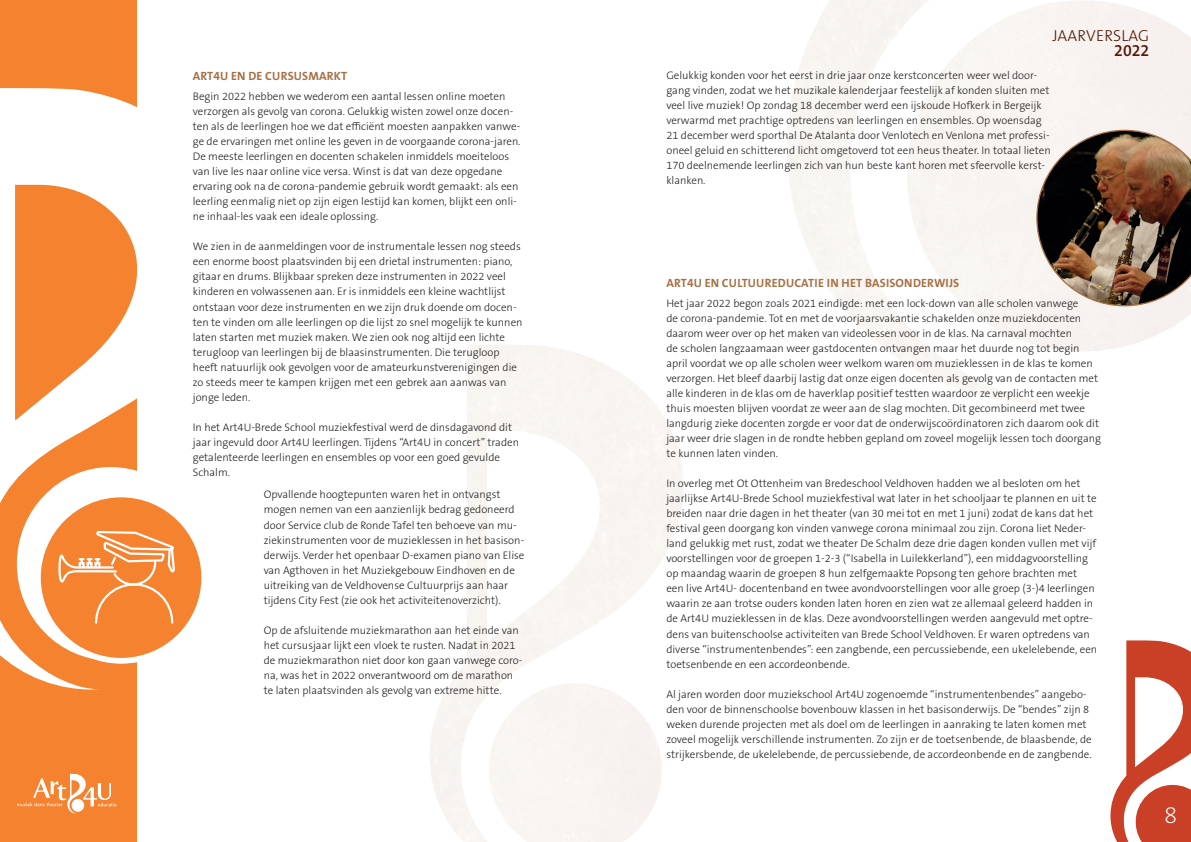
<style>
.page{position:relative;width:1191px;height:842px;background:#fff}
.page>*{position:absolute;margin:0;border:0;box-sizing:border-box;transform-origin:0 0}
.t1{font:200 24px "The Sans B W2";color:#fff}
.t2{font:300 16px "The Sans B W3";letter-spacing:.01em;color:#521806}
.t3{font:600 16px "The Sans B W6";color:#521806}
.t4{font:700 12px "The Sans B W7";letter-spacing:.015em;color:#a77045}
.t5{font:300 11px/15px "The Sans B W3";color:#231f20}
</style>
<div class="page">
<svg style="left:1110px;top:640px;width:81px;height:202px"></svg>
<div style="left:0;top:0;width:137px;height:842px;background:#f5822f"></div>
<svg style="left:0;top:88px;width:137px;height:602px"></svg>
<svg style="left:17px;top:774px;width:100px;height:40px"></svg>
<div style="left:38px;top:494px;width:166px;height:167px;background:#f5822f;border-radius:50%"></div>
<div style="left:35px;top:492px;width:172px;height:172px;border:6px solid #fff;border-radius:50%"></div>
<img style="left:1036px;top:130px;width:155px;height:176px">
<svg style="left:56px;top:530px;width:119px;height:95px"></svg>
<p class="t4" style="left:193px;top:68px;width:156px">ART4U EN DE CURSUSMARKT</p>
<p class="t5" style="left:193px;top:89px;width:329px">Begin 2022 hebben we wederom een aantal lessen online moeten verzorgen als gevolg van corona. Gelukkig wisten zowel onze docen&shy;ten als de leerlingen hoe we dat efficiënt moesten aanpakken vanwe&shy;ge de ervaringen met online les geven in de voorgaande corona-jaren.<br>De meeste leerlingen en docenten schakelen inmiddels moeiteloos van live les naar online vice versa. Winst is dat van deze opgedane ervaring ook na de corona-pandemie gebruik wordt gemaakt: als een leerling eenmalig niet op zijn eigen lestijd kan komen, blijkt een onli&shy;ne inhaal-les vaak een ideale oplossing.</p>
<p class="t5" style="left:193px;top:239px;width:331px">We zien in de aanmeldingen voor de instrumentale lessen nog steeds een enorme boost plaatsvinden bij een drietal instrumenten: piano, gitaar en drums. Blijkbaar spreken deze instrumenten in 2022 veel kinderen en volwassenen aan. Er is inmiddels een kleine wachtlijst ontstaan voor deze instrumenten en we zijn druk doende om docen&shy;ten te vinden om alle leerlingen op die lijst zo snel mogelijk te kunnen laten starten met muziek maken. We zien ook nog altijd een lichte terugloop van leerlingen bij de blaasinstrumenten. Die terugloop heeft natuurlijk ook gevolgen voor de amateurkunstverenigingen die zo steeds meer te kampen krijgen met een gebrek aan aanwas van jonge leden.</p>
<p class="t5" style="left:193px;top:419px;width:328px">In het Art4U-Brede School muziekfestival werd de dinsdagavond dit jaar ingevuld door Art4U leerlingen. Tijdens “Art4U in concert” traden getalenteerde leerlingen en ensembles op voor een goed gevulde Schalm.</p>
<p class="t5" style="left:264px;top:487px;width:262px">Opvallende hoogtepunten waren het in ontvangst mogen nemen van een aanzienlijk bedrag gedoneerd door Service club de Ronde Tafel ten behoeve van mu&shy;ziekinstrumenten voor de muzieklessen in het basison&shy;derwijs. Verder het openbaar D-examen piano van Elise van Agthoven in het Muziekgebouw Eindhoven en de uitreiking van de Veldhovense Cultuurprijs aan haar tijdens City Fest (zie ook het activiteitenoverzicht).</p>
<p class="t5" style="left:264px;top:622px;width:260px">Op de afsluitende muziekmarathon aan het einde van het cursusjaar lijkt een vloek te rusten. Nadat in 2021 de muziekmarathon niet door kon gaan vanwege coro&shy;na, was het in 2022 onverantwoord om de marathon te laten plaatsvinden als gevolg van extreme hitte.</p>
<h2 class="t2" style="left:1052px;top:26px;width:98px">JAARVERSLAG</h2>
<h2 class="t3" style="left:1114px;top:41px;width:37px">2022</h2>
<p class="t5" style="left:666px;top:68px;width:386px">Gelukkig konden voor het eerst in drie jaar onze kerstconcerten weer wel door&shy;gang vinden, zodat we het muzikale kalenderjaar feestelijk af konden sluiten met veel live muziek! Op zondag 18 december werd een ijskoude Hofkerk in Bergeijk verwarmd met prachtige optredens van leerlingen en ensembles. Op woensdag 21 december werd sporthal De Atalanta door Venlotech en Venlona met professi&shy;oneel geluid en schitterend licht omgetoverd tot een heus theater. In totaal lieten 170 deelnemende leerlingen zich van hun beste kant horen met sfeervolle kerst&shy;klanken.</p>
<p class="t4" style="left:666px;top:275px;width:294px">ART4U EN CULTUUREDUCATIE IN HET BASISONDERWIJS</p>
<p class="t5" style="left:666px;top:296px;width:436px">Het jaar 2022 begon zoals 2021 eindigde: met een lock-down van alle scholen vanwege<br>de corona-pandemie. Tot en met de voorjaarsvakantie schakelden onze muziekdocenten daarom weer over op het maken van videolessen voor in de klas. Na carnaval mochten<br>de scholen langzaamaan weer gastdocenten ontvangen maar het duurde nog tot begin april voordat we op alle scholen weer welkom waren om muzieklessen in de klas te komen verzorgen. Het bleef daarbij lastig dat onze eigen docenten als gevolg van de contacten met alle kinderen in de klas om de haverklap positief testten waardoor ze verplicht een weekje thuis moesten blijven voordat ze weer aan de slag mochten. Dit gecombineerd met twee langdurig zieke docenten zorgde er voor dat de onderwijscoördinatoren zich daarom ook dit jaar weer drie slagen in de rondte hebben gepland om zoveel mogelijk lessen toch doorgang te kunnen laten vinden.</p>
<p class="t5" style="left:666px;top:476px;width:432px">In overleg met Ot Ottenheim van Bredeschool Veldhoven hadden we al besloten om het jaarlijkse Art4U-Brede School muziekfestival wat later in het schooljaar te plannen en uit te breiden naar drie dagen in het theater (van 30 mei tot en met 1 juni) zodat de kans dat het festival geen doorgang kon vinden vanwege corona minimaal zou zijn. Corona liet Neder&shy;land gelukkig met rust, zodat we theater De Schalm deze drie dagen konden vullen met vijf voorstellingen voor de groepen 1-2-3 (“Isabella in Luilekkerland”), een middagvoorstelling op maandag waarin de groepen 8 hun zelfgemaakte Popsong ten gehore brachten met<br>een live Art4U- docentenband en twee avondvoorstellingen voor alle groep (3-)4 leerlingen waarin ze aan trotse ouders konden laten horen en zien wat ze allemaal geleerd hadden in de Art4U muzieklessen in de klas. Deze avondvoorstellingen werden aangevuld met optre&shy;dens van buitenschoolse activiteiten van Brede School Veldhoven. Er waren optredens van diverse “instrumentenbendes”: een zangbende, een percussiebende, een ukelelebende, een toetsenbende en een accordeonbende.</p>
<p class="t5" style="left:666px;top:686px;width:427px">Al jaren worden door muziekschool Art4U zogenoemde “instrumentenbendes” aangebo&shy;den voor de binnenschoolse bovenbouw klassen in het basisonderwijs. De “bendes” zijn 8 weken durende projecten met als doel om de leerlingen in aanraking te laten komen met zoveel mogelijk verschillende instrumenten. Zo zijn er de toetsenbende, de blaasbende, de strijkersbende, de ukelelebende, de percussiebende, de accordeonbende en de zangbende.</p>
<h1 class="t1" style="left:1164px;top:799px;width:15px">8</h1>
</div>
